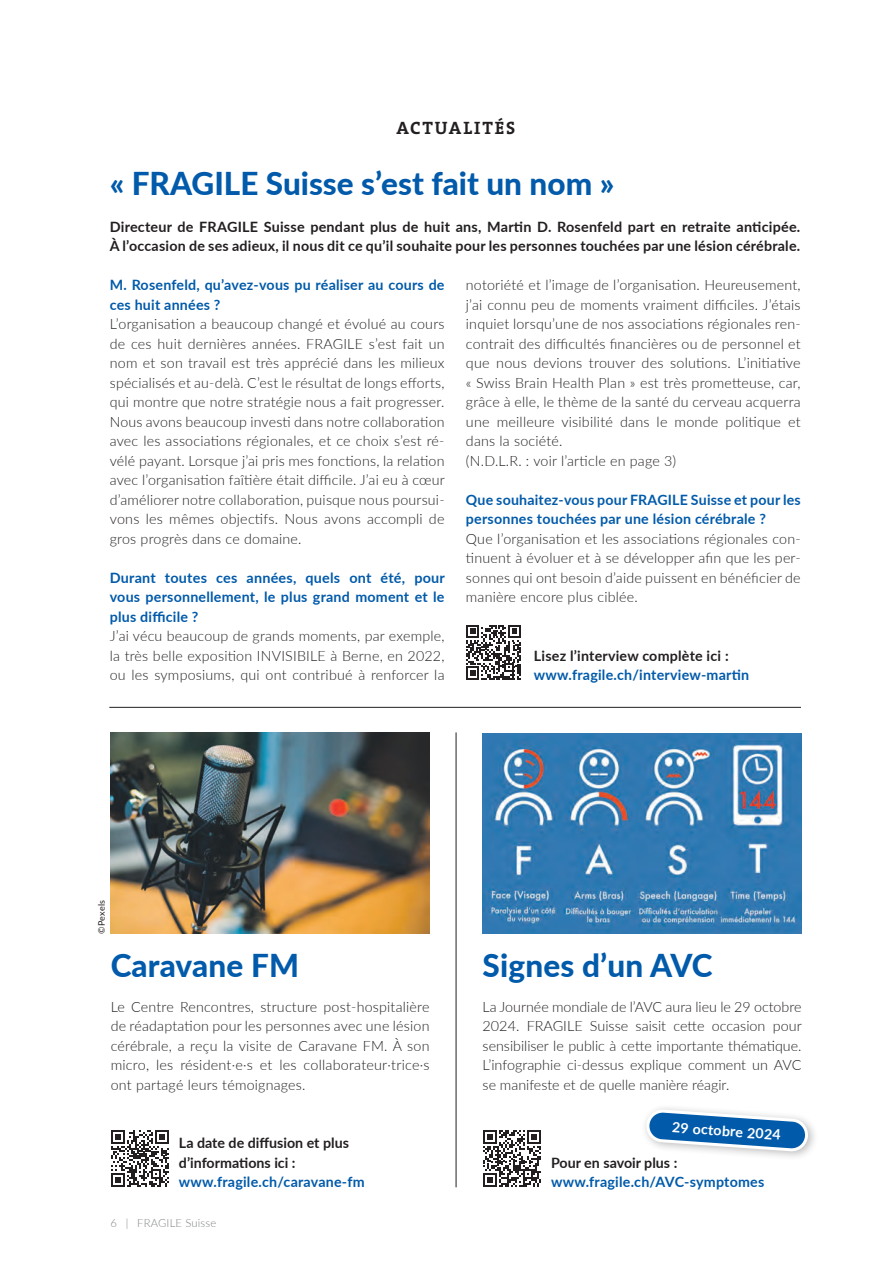
<style>
.page{position:relative;width:893px;height:1263px;background:#fff}
.page>*{position:absolute;margin:0;border:0;box-sizing:border-box;transform-origin:0 0}
.t1{font:800 31.5px "Lato";color:#015aaa}
.t2{font:700 18px "The Serif";letter-spacing:.105em;color:#231f20}
.t3{font:300 14.25px/19.5px "Lato";letter-spacing:.015em;color:#231f20;text-align:justify}
.t4{font:700 14.25px/19.5px "Lato";letter-spacing:.015em;color:#015aaa}
.t5{font:700 14.25px/19.5px "Lato";letter-spacing:.015em;color:#231f20}
.t6{font:700 14.25px "Lato";color:#fff}
.t7{font:300 11.25px "Lato";letter-spacing:.015em;color:#808285}
.t8{font:9px "Lato";letter-spacing:.025em;color:#231f20}
</style>
<div class="page">
<hr style="left:456px;top:732px;width:1px;height:455px;background:#231f20">
<hr style="left:109px;top:707px;width:692px;height:1px;background:#231f20">
<svg style="left:483px;top:1130px;width:58px;height:57px"></svg>
<img style="left:483px;top:733px;width:318px;height:200px">
<svg style="left:111px;top:1130px;width:57px;height:57px"></svg>
<img style="left:110px;top:732px;width:319px;height:202px">
<div style="left:640px;top:1103px;width:178px;height:59px;background:#231f20;opacity:.3"></div>
<svg style="left:644px;top:1108px;width:166px;height:45px"></svg>
<svg style="left:466px;top:625px;width:55px;height:55px"></svg>
<p class="t2" style="left:396px;top:113px;width:120px">ACTUALITÉS</p>
<h1 class="t1" style="left:110px;top:161px;width:506px">« FRAGILE Suisse s’est fait un nom »</h1>
<p class="t5" style="left:110px;top:216px;width:692px">Directeur de FRAGILE Suisse pendant plus de huit ans, Martin D. Rosenfeld part en retraite anticipée.<br>À l’occasion de ses adieux, il nous dit ce qu’il souhaite pour les personnes touchées par une lésion cérébrale.</p>
<p class="t4" style="left:110px;top:275px;width:336px">M. Rosenfeld, qu’avez-vous pu réaliser au cours de ces huit années ?</p>
<p class="t3" style="left:110px;top:314px;width:336px">L’organisation a beaucoup changé et évolué au cours de ces huit dernières années. FRAGILE s’est fait un nom et son travail est très apprécié dans les milieux spécialisés et au-delà. C’est le résultat de longs efforts, qui montre que notre stratégie nous a fait progresser.<br>Nous avons beaucoup investi dans notre collaboration avec les associations régionales, et ce choix s’est ré&shy;vélé payant. Lorsque j’ai pris mes fonctions, la relation avec l’organisation faîtière était difficile. J’ai eu à cœur d’améliorer notre collaboration, puisque nous poursui&shy;vons les mêmes objectifs. Nous avons accompli de gros progrès dans ce domaine.</p>
<p class="t4" style="left:110px;top:567px;width:337px;text-align:justify">Durant toutes ces années, quels ont été, pour vous personnellement, le plus grand moment et le plus difficile ?</p>
<p class="t3" style="left:110px;top:626px;width:336px">J’ai vécu beaucoup de grands moments, par exemple, la très belle exposition INVISIBILE à Berne, en 2022, ou les symposiums, qui ont contribué à renforcer la</p>
<p class="t3" style="left:466px;top:275px;width:336px;text-align:left">notoriété et l’image de l’organisation. Heureusement, j’ai connu peu de moments vraiment difficiles. J’étais inquiet lorsqu’une de nos associations régionales ren&shy;contrait des difficultés financières ou de personnel et que nous devions trouver des solutions. L’initiative « Swiss Brain Health Plan » est très prometteuse, car, grâce à elle, le thème de la santé du cerveau acquerra une meilleure visibilité dans le monde politique et dans la société.<br>(N.D.L.R. : voir l’article en page 3)</p>
<p class="t4" style="left:466px;top:489px;width:336px">Que souhaitez-vous pour FRAGILE Suisse et pour les personnes touchées par une lésion cérébrale ?</p>
<p class="t3" style="left:466px;top:528px;width:336px">Que l’organisation et les associations régionales con&shy;tinuent à évoluer et à se développer afin que les per&shy;sonnes qui ont besoin d’aide puissent en bénéficier de manière encore plus ciblée.</p>
<p class="t5" style="left:534px;top:645px;width:196px">Lisez l’interview complète ici :</p>
<p class="t4" style="left:534px;top:665px;width:217px">www.fragile.ch/interview-martin</p>
<p class="t8" style="left:95px;top:934px;width:36px;rotate:-90deg">©Pexels</p>
<h1 class="t1" style="left:111px;top:942px;width:190px">Caravane FM</h1>
<p class="t3" style="left:111px;top:996px;width:320px">Le Centre Rencontres, structure post-hospitalière de réadaptation pour les personnes avec une lésion cérébrale, a reçu la visite de Caravane FM. À son micro, les résident·e·s et les collaborateur·trice·s ont partagé leurs témoignages.</p>
<p class="t5" style="left:179px;top:1133px;width:172px">La date de diffusion et plus d’informations ici :</p>
<p class="t4" style="left:179px;top:1172px;width:187px">www.fragile.ch/caravane-fm</p>
<p class="t7" style="left:111px;top:1214px;width:107px">6 | FRAGILE Suisse</p>
<h1 class="t1" style="left:483px;top:942px;width:232px">Signes d’un AVC</h1>
<p class="t3" style="left:483px;top:996px;width:321px">La Journée mondiale de l’AVC aura lieu le 29 octobre 2024. FRAGILE Suisse saisit cette occasion pour sensibiliser le public à cette importante thématique.<br>L’infographie ci-dessus explique comment un AVC se manifeste et de quelle manière réagir.</p>
<p class="t6" style="left:673px;top:1117px;width:110px;rotate:4deg">29 octobre 2024</p>
<p class="t5" style="left:551px;top:1152px;width:128px">Pour en savoir plus :</p>
<p class="t4" style="left:551px;top:1172px;width:215px">www.fragile.ch/AVC-symptomes</p>
</div>
